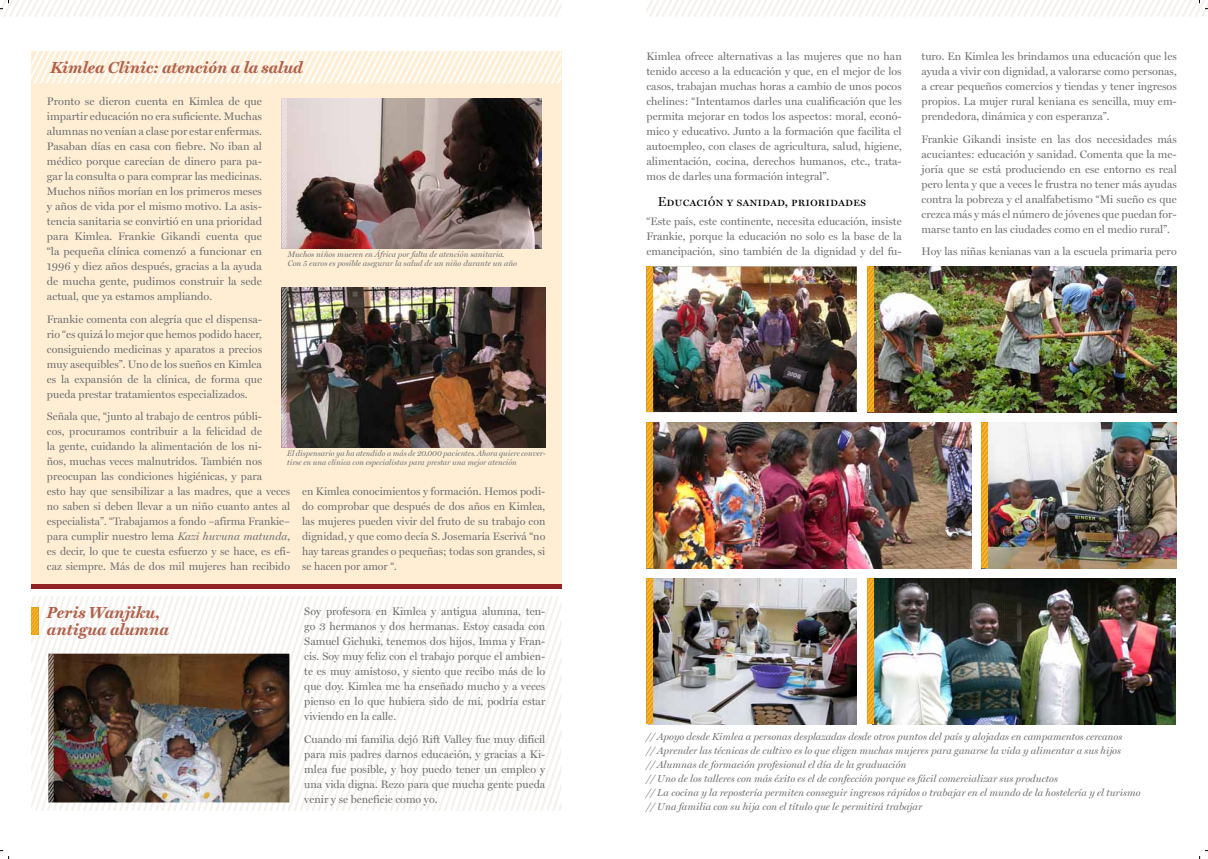
<style>
.page{position:relative;width:1208px;height:859px;background:#fff}
.page>*{position:absolute;margin:0;border:0;box-sizing:border-box;transform-origin:0 0}
.t1{font:italic 700 16.1px/16.1px "Miller Text";color:#b0614c}
.t2{font:13px "Miller Display Roman SC";color:#000}
.t3{font:11px/15px "Miller Display";color:#707172;text-align:justify}
.t4{font:italic 10px/14.1px "Miller Display";color:#707172}
.t5{font:italic 8px/9px "Miller Display";color:#707172}
.s1{font-style:italic}
</style>
<div class="page">
<div style="left:31px;top:51px;width:530px;height:536px;background:#ffeed4"></div>
<svg style="left:31px;top:51px;width:530px;height:32px"></svg>
<svg style="left:647px;top:0;width:561px;height:17px"></svg>
<svg style="left:1199px;top:850px;width:9px;height:9px"></svg>
<svg style="left:0;top:0;width:561px;height:17px"></svg>
<div style="left:31px;top:584px;width:530px;height:5px;background:#912224"></div>
<img style="left:287px;top:99px;width:255px;height:149px">
<svg style="left:282px;top:99px;width:5px;height:149px"></svg>
<img style="left:31px;top:596px;width:530px;height:215px">
<img style="left:287px;top:287px;width:258px;height:160px">
<svg style="left:282px;top:287px;width:5px;height:160px"></svg>
<img style="left:653px;top:579px;width:204px;height:145px">
<svg style="left:646px;top:579px;width:7px;height:145px"></svg>
<img style="left:874px;top:579px;width:301px;height:145px">
<svg style="left:867px;top:579px;width:7px;height:145px"></svg>
<img style="left:653px;top:423px;width:318px;height:145px">
<svg style="left:646px;top:423px;width:7px;height:145px"></svg>
<img style="left:988px;top:423px;width:188px;height:145px">
<svg style="left:981px;top:423px;width:7px;height:145px"></svg>
<img style="left:874px;top:267px;width:302px;height:145px">
<svg style="left:867px;top:267px;width:7px;height:145px"></svg>
<img style="left:646px;top:267px;width:211px;height:145px">
<h1 class="t1" style="left:50px;top:59px;width:254px">Kimlea Clinic: atención a la salud</h1>
<p class="t3" style="left:47px;top:94px;width:217px">Pronto se dieron cuenta en Kimlea de que impartir educación no era suficiente. Muchas alumnas no venían a clase por estar enfermas.<br>Pasaban días en casa con fiebre. No iban al médico porque carecían de dinero para pa&shy;gar la consulta o para comprar las medicinas.<br>Muchos niños morían en los primeros meses y años de vida por el mismo motivo. La asis&shy;tencia sanitaria se convirtió en una prioridad para Kimlea. Frankie Gikandi cuenta que “la pequeña clínica comenzó a funcionar en 1996 y diez años después, gracias a la ayuda de mucha gente, pudimos construir la sede actual, que ya estamos ampliando.</p>
<p class="t3" style="left:47px;top:311px;width:217px">Frankie comenta con alegría que el dispensa&shy;rio “es quizá lo mejor que hemos podido hacer, consiguiendo medicinas y aparatos a precios muy asequibles”. Uno de los sueños en Kimlea es la expansión de la clínica, de forma que pueda prestar tratamientos especializados.</p>
<p class="t3" style="left:47px;top:409px;width:245px;text-align:left">Señala que, “junto al trabajo de centros públi-<br>cos, procuramos contribuir a la felicidad de<br>la gente, cuidando la alimentación de los ni-<br>ños, muchas veces malnutridos. También nos preocupan las condiciones higiénicas, y para<br>esto hay que sensibilizar a las madres, que a veces no saben si deben llevar a un niño cuanto antes al especialista”. “Trabajamos a fondo –afirma Frankie– para cumplir nuestro lema <span class="s1">Kazi huvuna matunda</span>, es decir, lo que te cuesta esfuerzo y se hace, es efi&shy;caz siempre. Más de dos mil mujeres han recibido</p>
<p class="t5" style="left:288px;top:250px;width:231px">Muchos niños mueren en África por falta de atención sanitaria.<br>Con 5 euros es posible asegurar la salud de un niño durante un año</p>
<p class="t5" style="left:287px;top:449px;width:260px">El dispensario ya ha atendido a más de 20.000 pacientes. Ahora quiere conver&shy;tirse en una clínica con especialistas para prestar una mejor atención</p>
<p class="t3" style="left:302px;top:484px;width:245px">en Kimlea conocimientos y formación. Hemos podi&shy;do comprobar que después de dos años en Kimlea, las mujeres pueden vivir del fruto de su trabajo con dignidad, y que como decía S. Josemaría Escrivá “no hay tareas grandes o pequeñas; todas son grandes, si se hacen por amor “.</p>
<h1 class="t1" style="left:47px;top:605px;width:124px">Peris Wanjiku, antigua alumna</h1>
<p class="t3" style="left:304px;top:604px;width:242px">Soy profesora en Kimlea y antigua alumna, ten&shy;go 3 hermanos y dos hermanas. Estoy casada con Samuel Gichuki, tenemos dos hijos, Imma y Fran&shy;cis. Soy muy feliz con el trabajo porque el ambien&shy;te es muy amistoso, y siento que recibo más de lo que doy. Kimlea me ha enseñado mucho y a veces pienso en lo que hubiera sido de mí, podría estar viviendo en la calle.</p>
<p class="t3" style="left:304px;top:731px;width:243px">Cuando mi familia dejó Rift Valley fue muy difícil para mis padres darnos educación, y gracias a Ki&shy;mlea fue posible, y hoy puedo tener un empleo y una vida digna. Rezo para que mucha gente pueda venir y se beneficie como yo.</p>
<p class="t3" style="left:646px;top:49px;width:257px">Kimlea ofrece alternativas a las mujeres que no han tenido acceso a la educación y que, en el mejor de los casos, trabajan muchas horas a cambio de unos pocos chelines: “Intentamos darles una cualificación que les permita mejorar en todos los aspectos: moral, econó&shy;mico y educativo. Junto a la formación que facilita el autoempleo, con clases de agricultura, salud, higiene, alimentación, cocina, derechos humanos, etc., trata&shy;mos de darles una formación integral”.</p>
<p class="t2" style="left:658px;top:193px;width:210px">Educación y sanidad, prioridades</p>
<p class="t3" style="left:646px;top:214px;width:257px">“Este país, este continente, necesita educación, insiste Frankie, porque la educación no solo es la base de la emancipación, sino también de la dignidad y del fu-</p>
<p class="t3" style="left:921px;top:49px;width:257px">turo. En Kimlea les brindamos una educación que les ayuda a vivir con dignidad, a valorarse como personas, a crear pequeños comercios y tiendas y tener ingresos propios. La mujer rural keniana es sencilla, muy em&shy;prendedora, dinámica y con esperanza”.</p>
<p class="t3" style="left:921px;top:131px;width:257px">Frankie Gikandi insiste en las dos necesidades más acuciantes: educación y sanidad. Comenta que la me&shy;joría que se está produciendo en ese entorno es real pero lenta y que a veces le frustra no tener más ayudas contra la pobreza y el analfabetismo “Mi sueño es que crezca más y más el número de jóvenes que puedan for&shy;marse tanto en las ciudades como en el medio rural”.</p>
<p class="t3" style="left:921px;top:244px;width:257px">Hoy las niñas kenianas van a la escuela primaria pero</p>
<p class="t4" style="left:646px;top:729px;width:495px">// Apoyo desde Kimlea a personas desplazadas desde otros puntos del país y alojadas en campamentos cercanos<br>// Aprender las técnicas de cultivo es lo que eligen muchas mujeres para ganarse la vida y alimentar a sus hijos<br>// Alumnas de formación profesional el día de la graduación<br>// Uno de los talleres con más éxito es el de confección porque es fácil comercializar sus productos<br>// La cocina y la repostería permiten conseguir ingresos rápidos o trabajar en el mundo de la hostelería y el turismo // Una familia con su hija con el título que le permitirá trabajar</p>
</div>
